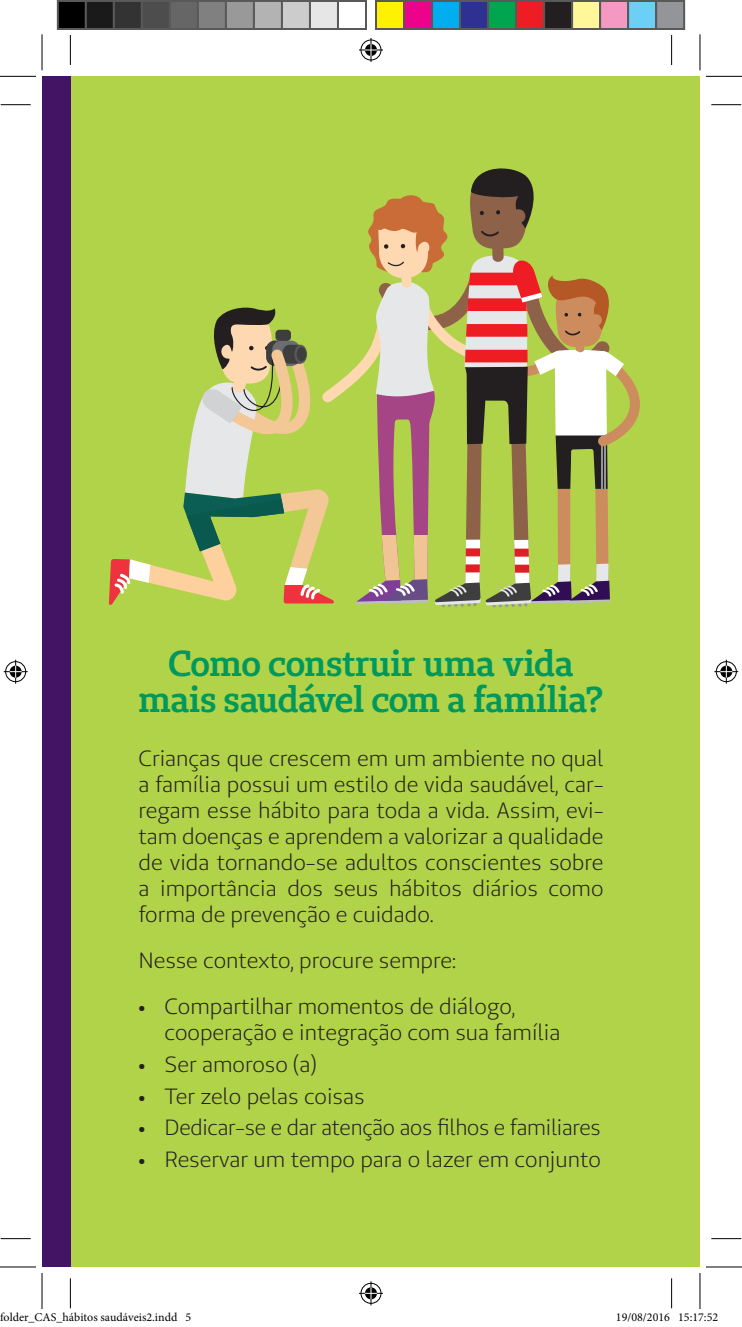
<style>
.page{position:relative;width:742px;height:1327px;background:#fff}
.page>*{position:absolute;margin:0;border:0;box-sizing:border-box;transform-origin:0 0}
.t1{font:600 36px/36px "Unimed Slab";letter-spacing:-.015em;color:#00985c;text-align:center}
.t2{font:22px/26px "Unimed Sans";color:#231f20;text-align:justify}
.t3{font:12px "Minion Pro";color:#000}
.s1{font-style:inherit}
</style>
<div class="page">
<div style="left:70px;top:76px;width:630px;height:1191px;background:#b1d349"></div>
<div style="left:42px;top:76px;width:28px;height:1191px;background:#411464"></div>
<svg style="left:109px;top:168px;width:531px;height:439px"></svg>
<hr style="left:1px;top:104px;width:30px;height:1px;background:#000">
<hr style="left:711px;top:104px;width:30px;height:1px;background:#000">
<hr style="left:1px;top:1238px;width:30px;height:1px;background:#000">
<hr style="left:711px;top:1238px;width:30px;height:1px;background:#000">
<hr style="left:70px;top:35px;width:1px;height:30px;background:#000">
<hr style="left:70px;top:1278px;width:1px;height:30px;background:#000">
<hr style="left:671px;top:35px;width:1px;height:30px;background:#000">
<hr style="left:671px;top:1278px;width:1px;height:30px;background:#000">
<hr style="left:0;top:76px;width:36px;height:1px;background:#000">
<hr style="left:706px;top:76px;width:36px;height:1px;background:#000">
<hr style="left:0;top:1267px;width:36px;height:1px;background:#000">
<hr style="left:706px;top:1267px;width:36px;height:1px;background:#000">
<hr style="left:42px;top:34px;width:1px;height:36px;background:#000">
<hr style="left:42px;top:1273px;width:1px;height:36px;background:#000">
<hr style="left:699px;top:34px;width:1px;height:36px;background:#000">
<hr style="left:699px;top:1273px;width:1px;height:36px;background:#000">
<svg style="left:359px;top:38px;width:24px;height:24px"></svg>
<svg style="left:359px;top:1281px;width:24px;height:24px"></svg>
<svg style="left:4px;top:660px;width:24px;height:24px"></svg>
<svg style="left:714px;top:660px;width:24px;height:24px"></svg>
<div style="left:58px;top:1px;width:28px;height:28px;background:#000"></div>
<div style="left:57px;top:0;width:30px;height:30px;border:2px solid #595959"></div>
<div style="left:86px;top:1px;width:28px;height:28px;background:#1a1a1a"></div>
<div style="left:85px;top:0;width:30px;height:30px;border:2px solid #595959"></div>
<div style="left:114px;top:1px;width:28px;height:28px;background:#333"></div>
<div style="left:113px;top:0;width:30px;height:30px;border:2px solid #595959"></div>
<div style="left:142px;top:1px;width:28px;height:28px;background:#4d4d4d"></div>
<div style="left:141px;top:0;width:30px;height:30px;border:2px solid #595959"></div>
<div style="left:170px;top:1px;width:28px;height:28px;background:#666"></div>
<div style="left:169px;top:0;width:30px;height:30px;border:2px solid #595959"></div>
<div style="left:198px;top:1px;width:28px;height:28px;background:#808080"></div>
<div style="left:197px;top:0;width:30px;height:30px;border:2px solid #595959"></div>
<div style="left:226px;top:1px;width:28px;height:28px;background:#999"></div>
<div style="left:225px;top:0;width:30px;height:30px;border:2px solid #595959"></div>
<div style="left:254px;top:1px;width:28px;height:28px;background:#b3b3b3"></div>
<div style="left:253px;top:0;width:30px;height:30px;border:2px solid #595959"></div>
<div style="left:282px;top:1px;width:28px;height:28px;background:#ccc"></div>
<div style="left:281px;top:0;width:30px;height:30px;border:2px solid #595959"></div>
<div style="left:310px;top:1px;width:28px;height:28px;background:#e6e6e6"></div>
<div style="left:309px;top:0;width:30px;height:30px;border:2px solid #595959"></div>
<div style="left:337px;top:0;width:30px;height:30px;border:2px solid #595959"></div>
<div style="left:376px;top:1px;width:28px;height:28px;background:#fff101"></div>
<div style="left:375px;top:0;width:30px;height:30px;border:2px solid #595959"></div>
<div style="left:404px;top:1px;width:28px;height:28px;background:#ed028c"></div>
<div style="left:403px;top:0;width:30px;height:30px;border:2px solid #595959"></div>
<div style="left:432px;top:1px;width:28px;height:28px;background:#00aeef"></div>
<div style="left:431px;top:0;width:30px;height:30px;border:2px solid #595959"></div>
<div style="left:460px;top:1px;width:28px;height:28px;background:#2e3092"></div>
<div style="left:459px;top:0;width:30px;height:30px;border:2px solid #595959"></div>
<div style="left:488px;top:1px;width:28px;height:28px;background:#00a54f"></div>
<div style="left:487px;top:0;width:30px;height:30px;border:2px solid #595959"></div>
<div style="left:516px;top:1px;width:28px;height:28px;background:#ee1d23"></div>
<div style="left:515px;top:0;width:30px;height:30px;border:2px solid #595959"></div>
<div style="left:544px;top:1px;width:28px;height:28px;background:#231f20"></div>
<div style="left:543px;top:0;width:30px;height:30px;border:2px solid #595959"></div>
<div style="left:572px;top:1px;width:28px;height:28px;background:#fff79a"></div>
<div style="left:571px;top:0;width:30px;height:30px;border:2px solid #595959"></div>
<div style="left:600px;top:1px;width:28px;height:28px;background:#f499c2"></div>
<div style="left:599px;top:0;width:30px;height:30px;border:2px solid #595959"></div>
<div style="left:628px;top:1px;width:28px;height:28px;background:#6bcff6"></div>
<div style="left:627px;top:0;width:30px;height:30px;border:2px solid #595959"></div>
<div style="left:656px;top:1px;width:28px;height:28px;background:#939598"></div>
<div style="left:655px;top:0;width:30px;height:30px;border:2px solid #595959"></div>
<h1 class="t1" style="left:138px;top:645px;width:466px">Como construir uma vida mais saudável com a família?</h1>
<p class="t2" style="left:138px;top:745px;width:466px">Crianças que crescem em um ambiente no qual a família possui um estilo de vida saudável, car&shy;regam esse hábito para toda a vida. Assim, evi&shy;tam doenças e aprendem a valorizar a qualidade de vida tornando-se adultos conscientes sobre a importância dos seus hábitos diários como forma de prevenção e cuidado.</p>
<p class="t2" style="left:138px;top:947px;width:319px">Nesse contexto, procure sempre:</p>
<p class="t2" style="left:164px;top:993px;width:397px;text-indent:-26px"><span class="s1">•</span> Compartilhar momentos de diálogo, cooperação e integração com sua família</p>
<p class="t2" style="left:138px;top:1051px;width:180px"><span class="s1">•</span> Ser amoroso (a)</p>
<p class="t2" style="left:138px;top:1083px;width:228px"><span class="s1">•</span> Ter zelo pelas coisas</p>
<p class="t2" style="left:138px;top:1114px;width:464px"><span class="s1">•</span> Dedicar-se e dar atenção aos filhos e familiares</p>
<p class="t2" style="left:138px;top:1146px;width:464px"><span class="s1">•</span> Reservar um tempo para o lazer em conjunto</p>
<p class="t3" style="left:0;top:1309px;width:193px">folder_CAS_hábitos saudáveis2.indd 5</p>
<p class="t3" style="left:616px;top:1309px;width:104px">19/08/2016 15:17:52</p>
</div>
